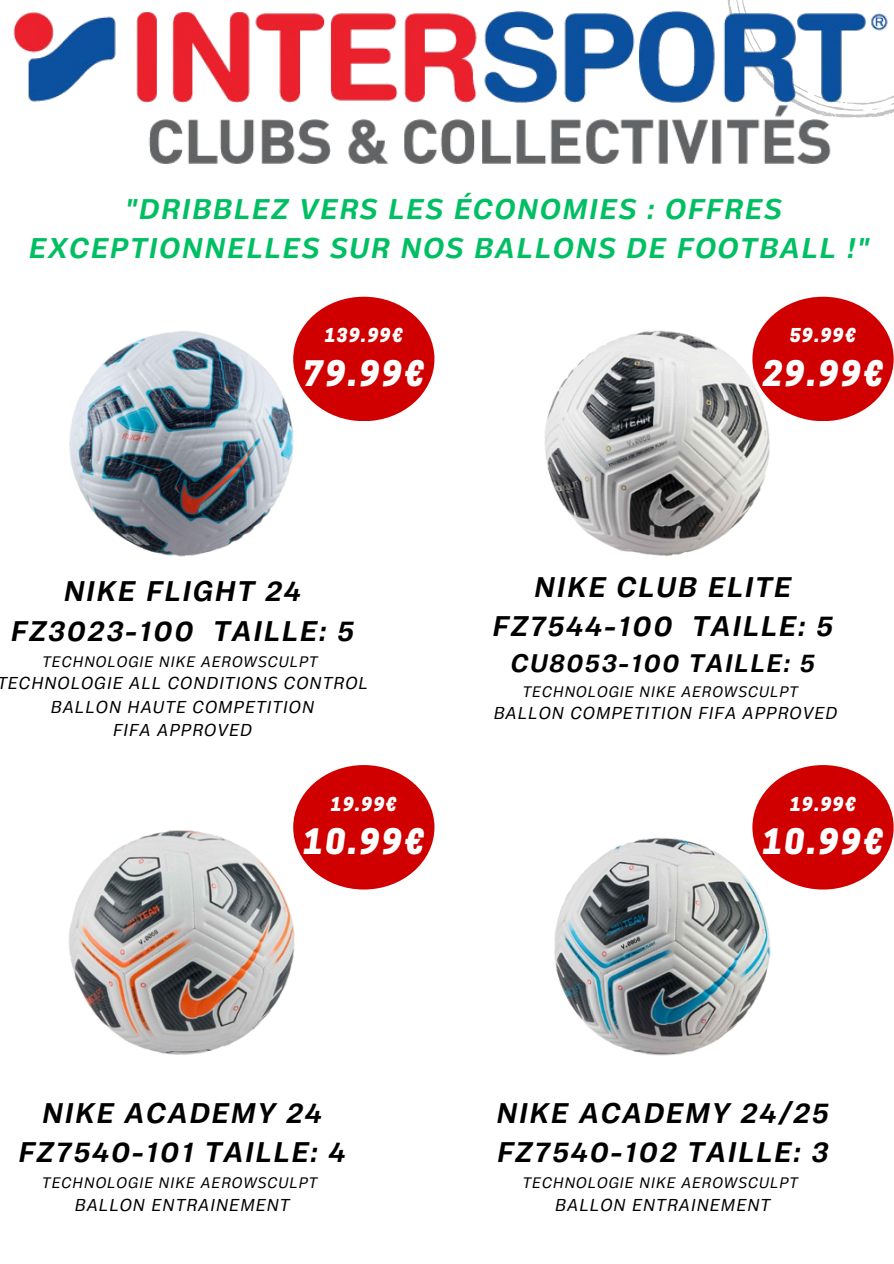
<style>
.page{position:relative;width:894px;height:1264px;background:#fff}
.page>*{position:absolute;margin:0;border:0;box-sizing:border-box;transform-origin:0 0}
.t1{font:italic 800 33px "Cooper Hewitt";letter-spacing:.075em;color:#fff}
.t2{font:italic 700 28.5px/39.3px "Body Text";letter-spacing:.075em;color:#00bf63;text-align:center}
.t3{font:italic 700 28.35px/39.3px "Body Text";letter-spacing:.075em;color:#000;text-align:center}
.t4{font:italic 700 25.35px "Body Text";letter-spacing:.075em;color:#000}
.t5{font:italic 800 18px "Cooper Hewitt";letter-spacing:.075em;color:#fff}
.t6{font:italic 17.25px/23.7px "Body Text";letter-spacing:.075em;color:#000;text-align:center}
.t7{font:italic 15.15px "Body Text";letter-spacing:.075em;color:#000}
</style>
<div class="page">
<img style="left:13px;top:0;width:877px;height:164px">
<div style="left:293px;top:297px;width:141px;height:124px;background:#d00000;border-radius:50%"></div>
<img style="left:69px;top:314px;width:246px;height:243px">
<div style="left:752px;top:297px;width:141px;height:124px;background:#d00000;border-radius:50%"></div>
<div style="left:293px;top:765px;width:141px;height:124px;background:#d00000;border-radius:50%"></div>
<div style="left:752px;top:765px;width:141px;height:124px;background:#d00000;border-radius:50%"></div>
<img style="left:544px;top:309px;width:247px;height:247px">
<img style="left:68px;top:809px;width:247px;height:246px">
<img style="left:554px;top:817px;width:236px;height:239px">
<p class="t2" style="left:28px;top:191px;width:841px">"DRIBBLEZ VERS LES ÉCONOMIES : OFFRES<br>EXCEPTIONNELLES SUR NOS BALLONS DE FOOTBALL !"</p>
<p class="t5" style="left:325px;top:329px;width:79px">139.99€</p>
<p class="t1" style="left:303px;top:361px;width:122px">79.99€</p>
<h4 class="t5" style="left:789px;top:329px;width:67px">59.99€</h4>
<h1 class="t1" style="left:762px;top:361px;width:122px">29.99€</h1>
<h3 class="t3" style="left:10px;top:574px;width:344px">NIKE FLIGHT 24<br>FZ3023-100 TAILLE: 5</h3>
<h3 class="t7" style="left:42px;top:652px;width:276px">TECHNOLOGIE NIKE AEROWSCULPT</h3>
<h3 class="t6" style="left:-4px;top:672px;width:372px">TECHNOLOGIE ALL CONDITIONS CONTROL<br>BALLON HAUTE COMPETITION<br>FIFA APPROVED</h3>
<p class="t5" style="left:331px;top:797px;width:67px">19.99€</p>
<h5 class="t1" style="left:303px;top:829px;width:122px">10.99€</h5>
<h4 class="t3" style="left:491px;top:569px;width:341px">NIKE CLUB ELITE<br>FZ7544-100 TAILLE: 5</h4>
<h4 class="t4" style="left:509px;top:648px;width:305px">CU8053-100 TAILLE: 5</h4>
<h4 class="t7" style="left:522px;top:682px;width:276px">TECHNOLOGIE NIKE AEROWSCULPT</h4>
<h4 class="t6" style="left:493px;top:703px;width:345px">BALLON COMPETITION FIFA APPROVED</h4>
<h4 class="t5" style="left:789px;top:797px;width:67px">19.99€</h4>
<h1 class="t1" style="left:762px;top:829px;width:122px">10.99€</h1>
<h1 class="t3" style="left:41px;top:1095px;width:281px">NIKE ACADEMY 24</h1>
<p class="t3" style="left:17px;top:1135px;width:328px">FZ7540-101 TAILLE: 4</p>
<h4 class="t7" style="left:42px;top:1174px;width:276px">TECHNOLOGIE NIKE AEROWSCULPT</h4>
<h4 class="t6" style="left:74px;top:1194px;width:216px">BALLON ENTRAINEMENT</h4>
<h1 class="t3" style="left:495px;top:1095px;width:333px">NIKE ACADEMY 24/25</h1>
<p class="t3" style="left:496px;top:1135px;width:332px">FZ7540-102 TAILLE: 3</p>
<p class="t7" style="left:522px;top:1174px;width:276px">TECHNOLOGIE NIKE AEROWSCULPT</p>
<p class="t6" style="left:554px;top:1194px;width:216px">BALLON ENTRAINEMENT</p>
</div>
